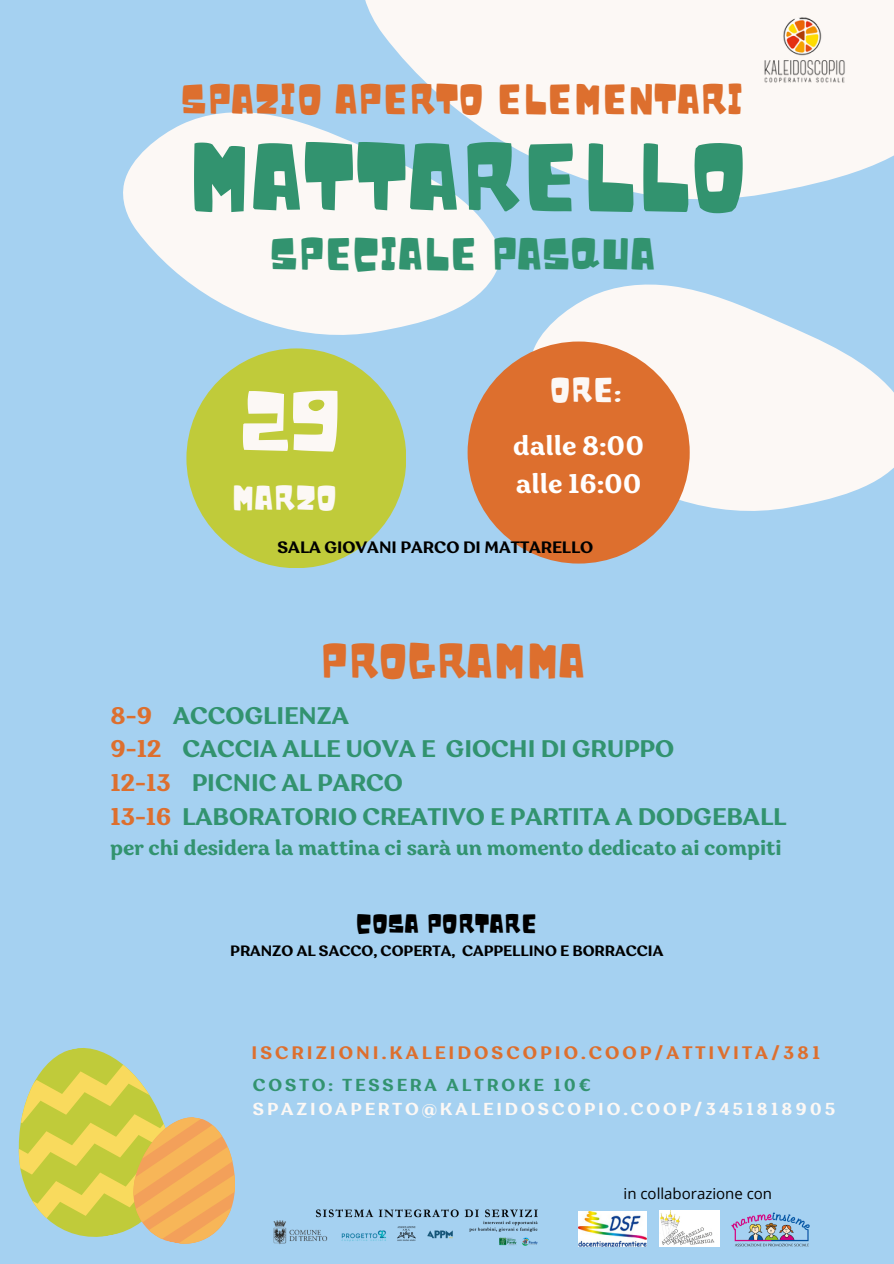
<style>
.page{position:relative;width:894px;height:1264px;background:#fff}
.page>*{position:absolute;margin:0;border:0;box-sizing:border-box;transform-origin:0 0}
.t1{font:91.65px "Noot";color:#32936f}
.t2{font:79.2px "Noot";color:#fcf8f5}
.t3{font:46.5px "Noot";color:#dd6f2e}
.t4{font:43.65px "Noot";color:#32936f}
.t5{font:40.5px "Noot";color:#dd6f2e}
.t6{font:33.15px "Noot";color:#fcf8f5}
.t7{font:700 26.85px/37.2px "Garbata";color:#fff}
.t8{font:25.5px "Noot";color:#000}
.t9{font:700 24px/33.8px "Garbata";color:#32936f}
.t10{font:700 21px "Garbata";color:#32936f}
.t11{font:700 18px "Garbata";letter-spacing:.165em;color:#dd6f2e}
.t12{font:700 17.25px "Garbata";letter-spacing:.165em;color:#fcf8f5}
.t13{font:700 17.25px "Garbata";letter-spacing:.165em;color:#32936f}
.t14{font:700 16.5px "Garbata";color:#000}
.t15{font:700 15px "Garbata";color:#000}
.t16{font:15px "Open Sans";color:#000}
.s1{color:#dd6f2e}
</style>
<div class="page">
<div style="left:0;top:0;width:893px;height:1263px;background:#a5d1f1"></div>
<svg style="left:365px;top:0;width:528px;height:200px;fill:#fcf8f5"></svg>
<svg style="left:123px;top:81px;width:399px;height:303px;fill:#fcf8f5"></svg>
<svg style="left:502px;top:252px;width:391px;height:311px;fill:#fcf8f5"></svg>
<div style="left:186px;top:348px;width:220px;height:220px;background:#c0cb3a;border-radius:50%"></div>
<div style="left:467px;top:341px;width:222px;height:222px;background:#dd6f2e;border-radius:50%"></div>
<img style="left:763px;top:17px;width:81px;height:66px">
<img style="left:273px;top:1209px;width:265px;height:37px">
<svg style="left:18px;top:1048px;width:217px;height:196px"></svg>
<img style="left:578px;top:1211px;width:68px;height:35px">
<img style="left:659px;top:1210px;width:60px;height:36px">
<img style="left:731px;top:1212px;width:77px;height:34px">
<h6 class="t5" style="left:180px;top:75px;width:565px">SPAZIO APERTO ELEMENTARI</h6>
<h5 class="t1" style="left:186px;top:122px;width:562px">MATTARELLO</h5>
<p class="t4" style="left:269px;top:228px;width:387px">SPECIALE PASQUA</p>
<h4 class="t2" style="left:238px;top:373px;width:103px">29</h4>
<p class="t6" style="left:231px;top:478px;width:107px">MARZO</p>
<p class="t6" style="left:549px;top:369px;width:74px">ORE:</p>
<p class="t7" style="left:513px;top:430px;width:132px">dalle 8:00 alle 16:00</p>
<p class="t14" style="left:277px;top:541px;width:317px">SALA GIOVANI PARCO DI MATTARELLO</p>
<p class="t3" style="left:319px;top:633px;width:267px">PROGRAMMA</p>
<p class="t9" style="left:110px;top:701px;width:677px"><span class="s1">8-9</span> ACCOGLIENZA<br><span class="s1">9-12</span> CACCIA ALLE UOVA E GIOCHI DI GRUPPO<br><span class="s1">12-13</span> PICNIC AL PARCO<br><span class="s1">13-16</span> LABORATORIO CREATIVO E PARTITA A DODGEBALL</p>
<p class="t10" style="left:110px;top:840px;width:672px">per chi desidera la mattina ci sarà un momento dedicato ai compiti</p>
<p class="t8" style="left:356px;top:908px;width:182px">COSA PORTARE</p>
<p class="t15" style="left:230px;top:945px;width:434px">PRANZO AL SACCO, COPERTA, CAPPELLINO E BORRACCIA</p>
<h4 class="t11" style="left:251px;top:1045px;width:570px">ISCRIZIONI.KALEIDOSCOPIO.COOP/ATTIVITA/381</h4>
<p class="t13" style="left:253px;top:1078px;width:339px">COSTO: TESSERA ALTROKE 10€</p>
<h2 class="t12" style="left:253px;top:1102px;width:584px">SPAZIOAPERTO@KALEIDOSCOPIO.COOP/3451818905</h2>
<p class="t16" style="left:623px;top:1182px;width:150px">in collaborazione con</p>
</div>
